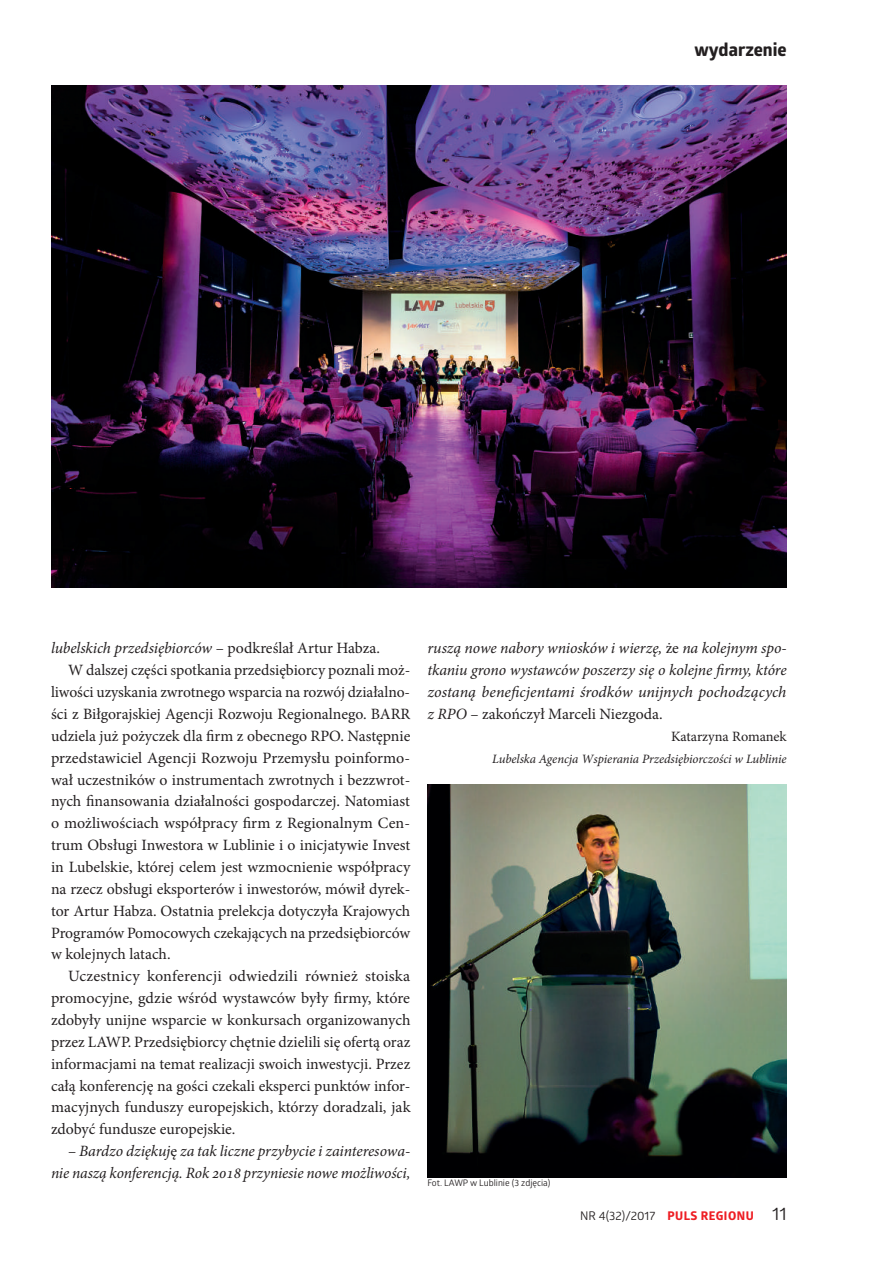
<style>
.page{position:relative;width:893px;height:1263px;background:#fff}
.page>*{position:absolute;margin:0;border:0;box-sizing:border-box;transform-origin:0 0}
.t1{font:700 18px "Globerx";color:#231f20}
.t2{font:15.75px "Minion Pro";color:#231f20}
.t3{font:italic 15.75px/21.9px "Minion Pro";letter-spacing:-.005em;color:#231f20;text-align:right}
.t4{font:14.25px "Minion Pro";letter-spacing:-.005em;color:#231f20}
.t5{font:italic 12.75px "Minion Pro";letter-spacing:-.005em;color:#231f20}
.t6{font:12px "Glober";color:#231f20}
.t7{font:9px "Glober";color:#231f20}
.s1{font-style:normal}
.s2{font-family:"Globerx";font-weight:700;color:#ee1d23}
.s3{font-size:18px}
</style>
<div class="page">
<img style="left:51px;top:85px;width:735px;height:503px">
<img style="left:427px;top:784px;width:359px;height:394px">
<p class="t1" style="left:695px;top:37px;width:94px">wydarzenie</p>
<p class="t3" style="left:51px;top:637px;width:330px">lubelskich przedsiębiorców <span class="s1">– podkreślał Artur Habza.</span></p>
<p class="t2" style="left:68px;top:660px;width:344px">W dalszej części spotkania przedsiębiorcy poznali moż-</p>
<p class="t2" style="left:51px;top:681px;width:361px">liwości uzyskania zwrotnego wsparcia na rozwój działalno-</p>
<p class="t2" style="left:51px;top:703px;width:361px">ści z Biłgorajskiej Agencji Rozwoju Regionalnego. BARR</p>
<p class="t2" style="left:51px;top:725px;width:361px">udziela już pożyczek dla firm z obecnego RPO. Następnie</p>
<p class="t2" style="left:51px;top:747px;width:361px">przedstawiciel Agencji Rozwoju Przemysłu poinformo-</p>
<p class="t2" style="left:51px;top:769px;width:361px">wał uczestników o instrumentach zwrotnych i bezzwrot-</p>
<p class="t2" style="left:51px;top:791px;width:360px">nych finansowania działalności gospodarczej. Natomiast</p>
<p class="t2" style="left:51px;top:813px;width:361px">o możliwościach współpracy firm z Regionalnym Cen-</p>
<p class="t2" style="left:51px;top:834px;width:361px">trum Obsługi Inwestora w Lublinie i o inicjatywie Invest</p>
<p class="t2" style="left:51px;top:856px;width:361px">in Lubelskie, której celem jest wzmocnienie współpracy</p>
<p class="t2" style="left:51px;top:878px;width:361px">na rzecz obsługi eksporterów i inwestorów, mówił dyrek-</p>
<p class="t2" style="left:51px;top:900px;width:361px">tor Artur Habza. Ostatnia prelekcja dotyczyła Krajowych</p>
<p class="t2" style="left:51px;top:922px;width:361px">Programów Pomocowych czekających na przedsiębiorców</p>
<p class="t2" style="left:51px;top:944px;width:121px">w kolejnych latach.</p>
<p class="t2" style="left:68px;top:966px;width:343px">Uczestnicy konferencji odwiedzili również stoiska</p>
<p class="t2" style="left:51px;top:987px;width:361px">promocyjne, gdzie wśród wystawców były firmy, które</p>
<p class="t2" style="left:51px;top:1009px;width:361px">zdobyły unijne wsparcie w konkursach organizowanych</p>
<p class="t2" style="left:51px;top:1031px;width:361px">przez LAWP. Przedsiębiorcy chętnie dzielili się ofertą oraz</p>
<p class="t2" style="left:51px;top:1053px;width:361px">informacjami na temat realizacji swoich inwestycji. Przez</p>
<p class="t2" style="left:51px;top:1075px;width:361px">całą konferencję na gości czekali eksperci punktów infor-</p>
<p class="t2" style="left:51px;top:1097px;width:361px">macyjnych funduszy europejskich, którzy doradzali, jak</p>
<p class="t2" style="left:51px;top:1119px;width:186px">zdobyć fundusze europejskie.</p>
<p class="t3" style="left:51px;top:1140px;width:361px"><span class="s1">–</span> Bardzo dziękuj<span class="s1">ę</span> za tak liczne przybycie i zainteresowa&shy;nie naszą konferencją. Rok 2018 przyniesie nowe możliwości,</p>
<p class="t3" style="left:427px;top:637px;width:361px;text-align:justify">ruszą nowe nabory wniosków i wierzę, <span class="s1">że</span> na kolejnym spo&shy;tkaniu grono wystawców poszerzy się o kolejne firmy, które zostaną beneficjentami środków unijnych pochodzących z RPO <span class="s1">– zakończył Marceli Niezgoda.</span></p>
<p class="t4" style="left:671px;top:727px;width:117px">Katarzyna Romanek</p>
<p class="t5" style="left:492px;top:750px;width:296px">Lubelska Agencja Wspierania Przedsiębiorczości w Lublinie</p>
<p class="t7" style="left:427px;top:1176px;width:124px">Fot. LAWP w Lublinie (3 zdjęcia)</p>
<p class="t6" style="left:580px;top:1208px;width:208px">NR 4(32)/2017 <span class="s2">puls regionu</span> <span class="s3">11</span></p>
</div>
